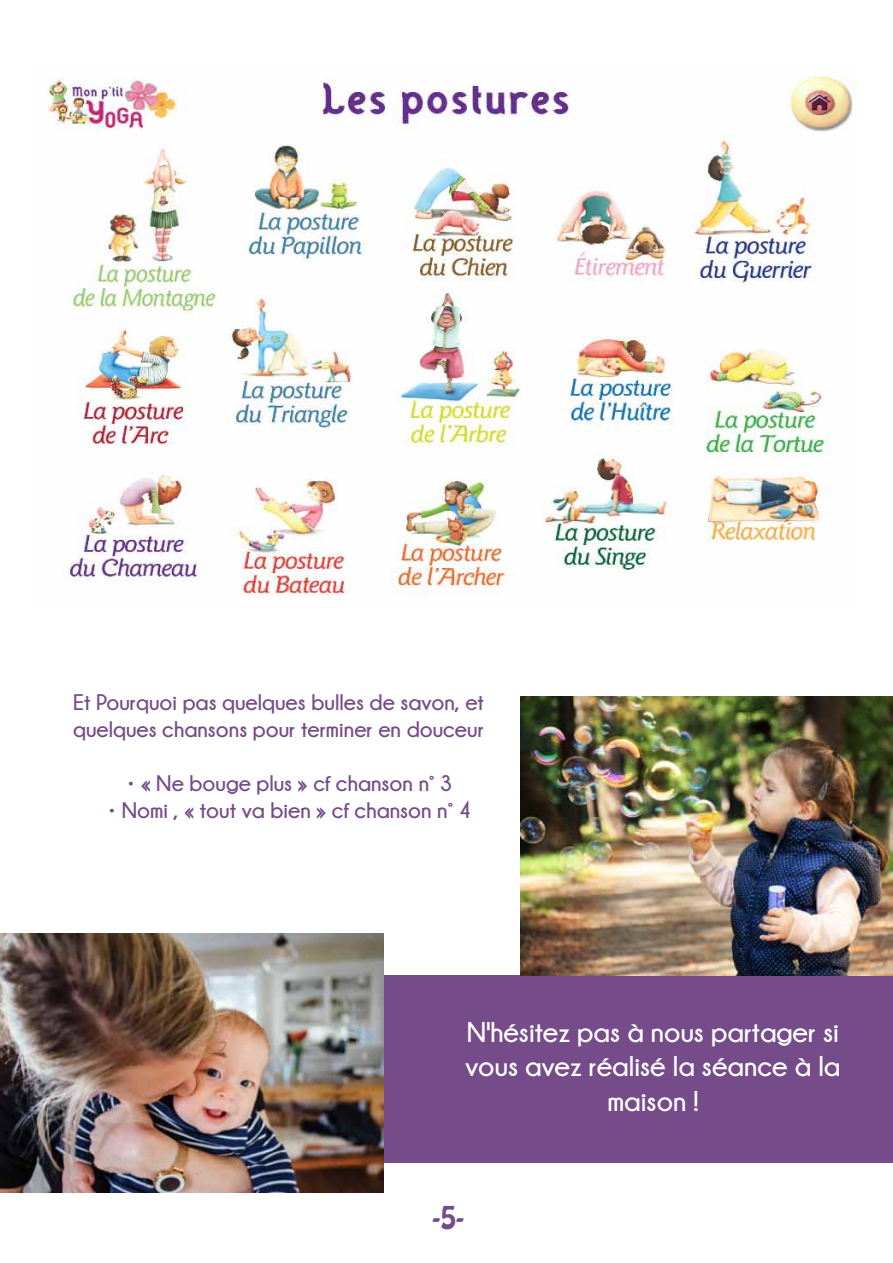
<style>
.page{position:relative;width:893px;height:1263px;background:#fff}
.page>*{position:absolute;margin:0;border:0;box-sizing:border-box;transform-origin:0 0}
.t1{font:700 28.5px/34.2px "Champagne&Limousines";color:#fff;text-align:center}
.t2{font:28.5px "Hobo Std";color:#764b89}
.t3{font:700 22.5px/27px "Champagne&Limousines";color:#764b89}
</style>
<div class="page">
<div style="left:0;top:975px;width:893px;height:188px;background:#764b89"></div>
<img style="left:48px;top:76px;width:808px;height:520px">
<img style="left:521px;top:696px;width:372px;height:279px">
<img style="left:0;top:933px;width:384px;height:260px">
<p class="t3" style="left:73px;top:688px;width:412px">Et Pourquoi pas quelques bulles de savon, et quelques chansons pour terminer en douceur</p>
<p class="t3" style="left:127px;top:769px;width:327px">• « Ne bouge plus » cf chanson n° 3</p>
<p class="t3" style="left:108px;top:796px;width:365px">• Nomi , « tout va bien » cf chanson n° 4</p>
<p class="t1" style="left:465px;top:1015px;width:377px">N'hésitez pas à nous partager si vous avez réalisé la séance à la maison !</p>
<p class="t2" style="left:433px;top:1198px;width:32px">-5-</p>
</div>
